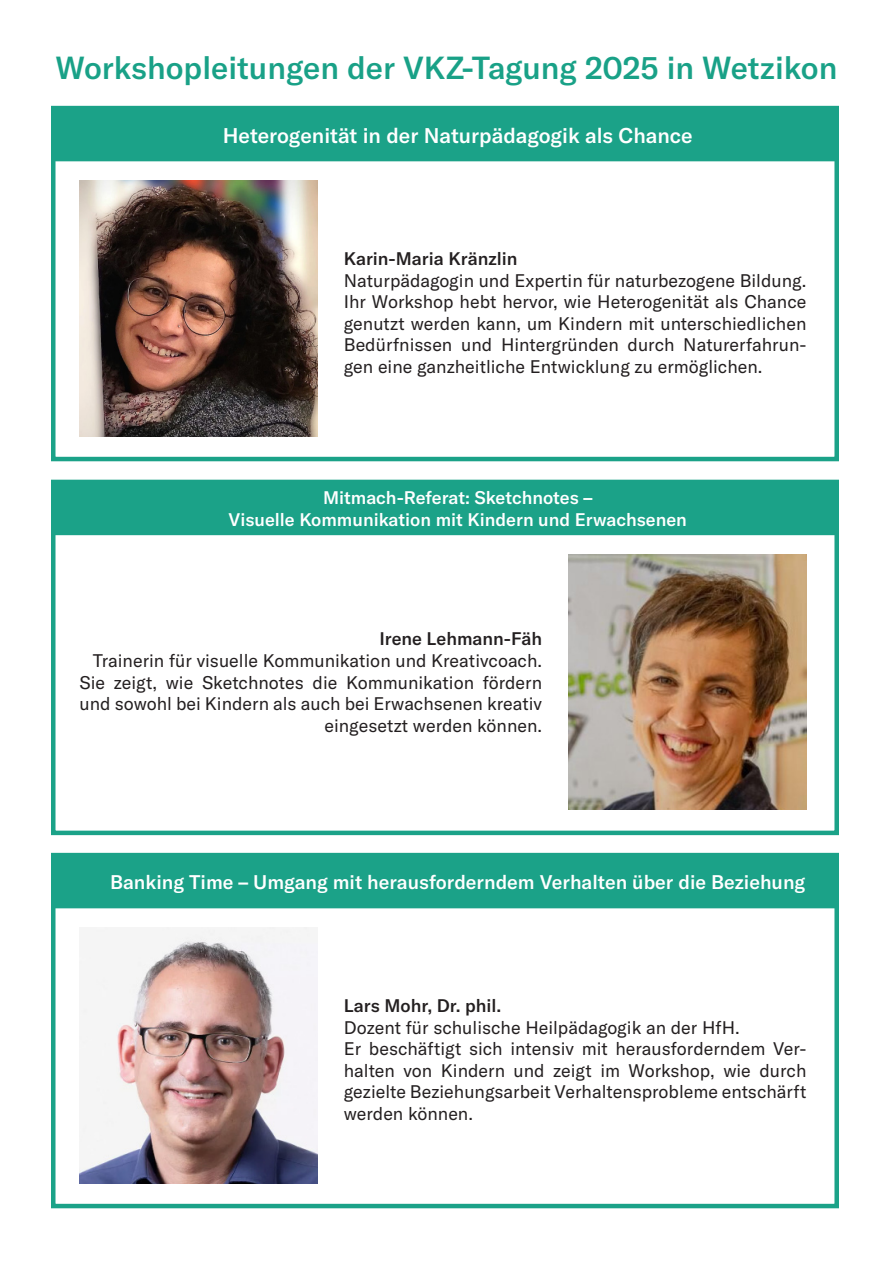
<style>
.page{position:relative;width:893px;height:1263px;background:#fff}
.page>*{position:absolute;margin:0;border:0;box-sizing:border-box;transform-origin:0 0}
.t1{font:500 31.5px "GT America";color:#19a187}
.t2{font:500 21px "GT America";color:#fff}
.t3{font:500 19.5px "GT America";color:#fff}
.Paragraph_Style_1{font:18px/21.6px "GT America";color:#231f20;text-align:justify}
.right{font:18px/21.6px "GT America";color:#231f20;text-align:right}
.t4{font:500 18px "GT America";color:#fff}
.Paragraph_Style_1-2{font:500 18px "GT America";color:#231f20}
.right-2{font:500 18px "GT America";color:#231f20}
</style>
<div class="page">
<div style="left:52px;top:107px;width:785px;height:54px;background:#1ba288"></div>
<img style="left:79px;top:180px;width:239px;height:256px">
<div style="left:51px;top:106px;width:788px;height:355px;border:4px solid #1ba288"></div>
<div style="left:52px;top:854px;width:785px;height:54px;background:#1ba288"></div>
<img style="left:79px;top:927px;width:239px;height:256px">
<div style="left:51px;top:853px;width:788px;height:355px;border:4px solid #1ba288"></div>
<div style="left:52px;top:481px;width:785px;height:54px;background:#1ba288"></div>
<img style="left:569px;top:554px;width:237px;height:256px">
<div style="left:51px;top:480px;width:788px;height:355px;border:4px solid #1ba288"></div>
<p class="t1" style="left:56px;top:49px;width:783px">Workshopleitungen der VKZ-Tagung 2025 in Wetzikon</p>
<p class="t2" style="left:223px;top:122px;width:471px">Heterogenität in der Naturpädagogik als Chance</p>
<p class="Paragraph_Style_1-2" style="left:344px;top:248px;width:175px">Karin-Maria Kränzlin</p>
<p class="Paragraph_Style_1" style="left:344px;top:269px;width:464px">Naturpädagogin und Expertin für naturbezogene Bildung.</p>
<p class="Paragraph_Style_1" style="left:344px;top:291px;width:464px">Ihr Workshop hebt hervor, wie Heterogenität als Chance genutzt werden kann, um Kindern mit unterschiedlichen Bedürfnissen und Hintergründen durch Naturerfahrun&shy;gen eine ganzheitliche Entwicklung zu ermöglichen.</p>
<p class="t4" style="left:323px;top:487px;width:271px">Mitmach-Referat: Sketchnotes –</p>
<p class="t4" style="left:228px;top:509px;width:460px">Visuelle Kommunikation mit Kindern und Erwachsenen</p>
<p class="right-2" style="left:379px;top:628px;width:164px">Irene Lehmann-Fäh</p>
<p class="right" style="left:93px;top:650px;width:451px">Trainerin für visuelle Kommunikation und Kreativcoach.</p>
<p class="right" style="left:80px;top:671px;width:464px">Sie zeigt, wie Sketchnotes die Kommunikation fördern und sowohl bei Kindern als auch bei Erwachsenen kreativ eingesetzt werden können.</p>
<p class="t3" style="left:110px;top:870px;width:697px">Banking Time – Umgang mit herausforderndem Verhalten über die Beziehung</p>
<p class="Paragraph_Style_1-2" style="left:344px;top:995px;width:159px">Lars Mohr, Dr. phil.</p>
<p class="Paragraph_Style_1" style="left:344px;top:1016px;width:397px">Dozent für schulische Heilpädagogik an der HfH.</p>
<p class="Paragraph_Style_1" style="left:344px;top:1038px;width:464px">Er beschäftigt sich intensiv mit herausforderndem Ver&shy;halten von Kindern und zeigt im Workshop, wie durch gezielte Beziehungsarbeit Verhaltensprobleme entschärft werden können.</p>
</div>
